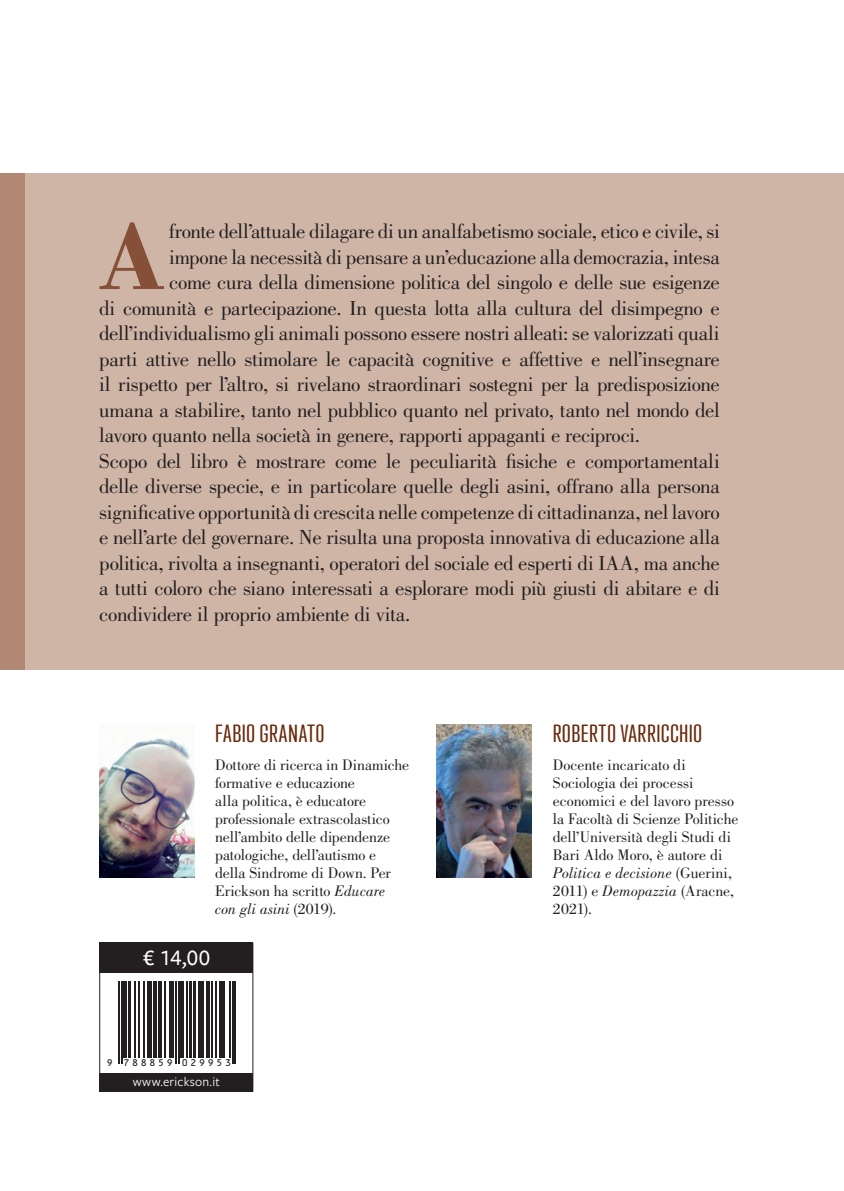
<style>
.page{position:relative;width:844px;height:1191px;background:#fff}
.page>*{position:absolute;margin:0;border:0;box-sizing:border-box;transform-origin:0 0}
.t1{font:700 97.48px "Bodoni Std";color:#865038}
.t2{font:22.75px "Trump Soft Pro";letter-spacing:.015em;color:#672a0b;scale:1.3 1}
.t3{font:500 22.75px "Freight Sans Pro";color:#fff}
.t4{font:21px "Bodoni Std";letter-spacing:-.015em;color:#231f20}
.t5{font:15.75px/18px "Bodoni Std";letter-spacing:-.005em;color:#231f20}
.t6{font:13.3px "Freight Sans Pro";letter-spacing:.015em;color:#fff}
.t7{font:9.28px "OCRB Std";letter-spacing:.215em;color:#231f20}
.s1{font-style:italic}
</style>
<div class="page">
<div style="left:25px;top:174px;width:818px;height:496px;background:#cfb5a6"></div>
<div style="left:0;top:174px;width:25px;height:496px;background:#b18873"></div>
<svg style="left:118px;top:981px;width:118px;height:83px"></svg>
<hr style="left:118px;top:981px;width:2px;height:82px;background:#231f20">
<hr style="left:121px;top:981px;width:1px;height:82px;background:#231f20">
<hr style="left:123px;top:981px;width:4px;height:76px;background:#231f20">
<hr style="left:128px;top:981px;width:3px;height:76px;background:#231f20">
<hr style="left:135px;top:981px;width:1px;height:76px;background:#231f20">
<hr style="left:138px;top:981px;width:1px;height:76px;background:#231f20">
<hr style="left:143px;top:981px;width:1px;height:76px;background:#231f20">
<hr style="left:147px;top:981px;width:1px;height:76px;background:#231f20">
<hr style="left:149px;top:981px;width:3px;height:76px;background:#231f20">
<hr style="left:153px;top:981px;width:4px;height:76px;background:#231f20">
<hr style="left:158px;top:981px;width:4px;height:76px;background:#231f20">
<hr style="left:164px;top:981px;width:1px;height:76px;background:#231f20">
<hr style="left:169px;top:981px;width:1px;height:76px;background:#231f20">
<hr style="left:172px;top:981px;width:2px;height:76px;background:#231f20">
<hr style="left:175px;top:981px;width:2px;height:82px;background:#231f20">
<hr style="left:178px;top:981px;width:1px;height:82px;background:#231f20">
<hr style="left:180px;top:981px;width:4px;height:76px;background:#231f20">
<hr style="left:186px;top:981px;width:2px;height:76px;background:#231f20">
<hr style="left:189px;top:981px;width:2px;height:76px;background:#231f20">
<hr style="left:193px;top:981px;width:2px;height:76px;background:#231f20">
<hr style="left:198px;top:981px;width:3px;height:76px;background:#231f20">
<hr style="left:202px;top:981px;width:2px;height:76px;background:#231f20">
<hr style="left:206px;top:981px;width:4px;height:76px;background:#231f20">
<hr style="left:211px;top:981px;width:1px;height:76px;background:#231f20">
<hr style="left:215px;top:981px;width:1px;height:76px;background:#231f20">
<hr style="left:219px;top:981px;width:3px;height:76px;background:#231f20">
<hr style="left:224px;top:981px;width:1px;height:76px;background:#231f20">
<hr style="left:230px;top:981px;width:1px;height:76px;background:#231f20">
<hr style="left:232px;top:981px;width:1px;height:82px;background:#231f20">
<hr style="left:235px;top:981px;width:1px;height:82px;background:#231f20">
<div style="left:100px;top:1072px;width:153px;height:19px;background:#231f20"></div>
<div style="left:100px;top:943px;width:153px;height:30px;background:#231f20"></div>
<img style="left:99px;top:738px;width:95px;height:140px">
<img style="left:437px;top:724px;width:94px;height:154px">
<h1 class="t1" style="left:99px;top:196px;width:66px">A</h1>
<p class="t4" style="left:169px;top:219px;width:552px">fronte dell’attuale dilagare di un analfabetismo sociale, etico e civile, si</p>
<p class="t4" style="left:169px;top:245px;width:552px">impone la necessità di pensare a un’educazione alla democrazia, intesa</p>
<p class="t4" style="left:169px;top:270px;width:552px">come cura della dimensione politica del singolo e delle sue esigenze</p>
<p class="t4" style="left:99px;top:296px;width:621px">di comunità e partecipazione. In questa lotta alla cultura del disimpegno e</p>
<p class="t4" style="left:99px;top:321px;width:622px">dell’individualismo gli animali possono essere nostri alleati: se valorizzati quali</p>
<p class="t4" style="left:99px;top:347px;width:622px">parti attive nello stimolare le capacità cognitive e affettive e nell’insegnare</p>
<p class="t4" style="left:99px;top:372px;width:622px">il rispetto per l’altro, si rivelano straordinari sostegni per la predisposizione</p>
<p class="t4" style="left:99px;top:398px;width:622px">umana a stabilire, tanto nel pubblico quanto nel privato, tanto nel mondo del</p>
<p class="t4" style="left:99px;top:423px;width:542px">lavoro quanto nella società in genere, rapporti appaganti e reciproci.</p>
<p class="t4" style="left:99px;top:449px;width:622px">Scopo del libro è mostrare come le peculiarità fisiche e comportamentali</p>
<p class="t4" style="left:99px;top:474px;width:622px">delle diverse specie, e in particolare quelle degli asini, offrano alla persona</p>
<p class="t4" style="left:99px;top:500px;width:622px">significative opportunità di crescita nelle competenze di cittadinanza, nel lavoro</p>
<p class="t4" style="left:99px;top:525px;width:622px">e nell’arte del governare. Ne risulta una proposta innovativa di educazione alla</p>
<p class="t4" style="left:99px;top:551px;width:622px">politica, rivolta a insegnanti, operatori del sociale ed esperti di IAA, ma anche</p>
<p class="t4" style="left:99px;top:576px;width:622px">a tutti coloro che siano interessati a esplorare modi più giusti di abitare e di</p>
<p class="t4" style="left:99px;top:602px;width:312px">condividere il proprio ambiente di vita.</p>
<p class="t2" style="left:215px;top:720px;width:86px">FABIO GRANATO</p>
<p class="t5" style="left:215px;top:755px;width:195px">Dottore di ricerca in Dinamiche formative e educazione<br>alla politica, è educatore professionale extrascolastico nell’ambito delle dipendenze patologiche, dell’autismo e della Sindrome di Down. Per<br>Erickson ha scritto <span class="s1">Educare con gli asini</span> (2019).</p>
<p class="t3" style="left:143px;top:942px;width:69px">€ 14,00</p>
<p class="t7" style="left:106px;top:1057px;width:126px">9 788859 029953</p>
<p class="t6" style="left:133px;top:1073px;width:88px">www.erickson.it</p>
<p class="t2" style="left:552px;top:720px;width:116px">ROBERTO VARRICCHIO</p>
<p class="t5" style="left:552px;top:755px;width:187px">Docente incaricato di<br>Sociologia dei processi economici e del lavoro presso la Facoltà di Scienze Politiche dell’Università degli Studi di<br>Bari Aldo Moro, è autore di<br><span class="s1">Politica e decisione</span> (Guerini,<br>2011) e <span class="s1">Demopazzia</span> (Aracne,<br>2021).</p>
</div>
